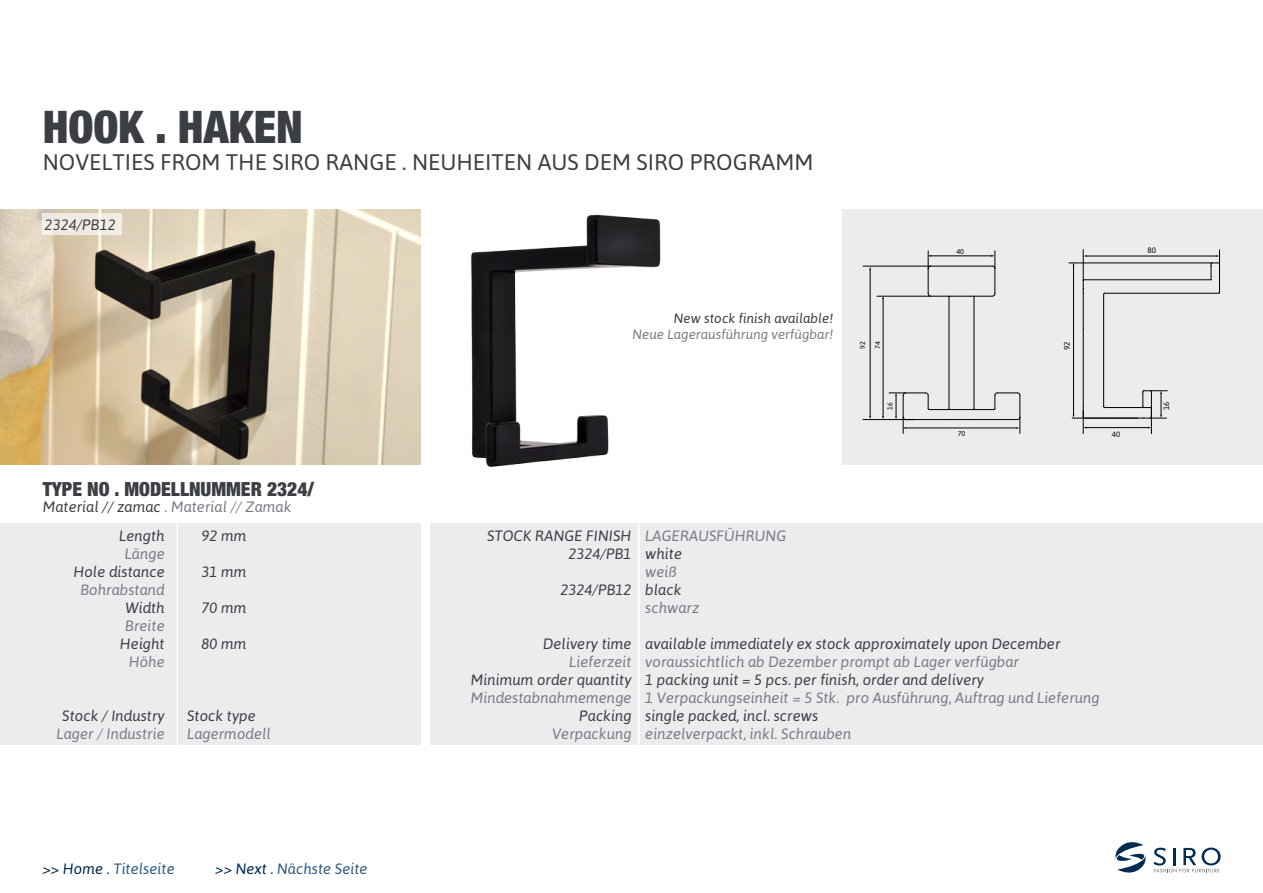
<style>
.page{position:relative;width:1263px;height:893px;background:#fff}
.page>*{position:absolute;margin:0;border:0;box-sizing:border-box;transform-origin:0 0}
.t1{font:900 condensed 45px "Helvetica Neue LTW1 G";color:#3b3f44}
.t2{font:22.5px "Asap";color:#3b3f44}
.t3{font:900 condensed 19.5px "Helvetica Neue LTW1 G";color:#3b3f44}
.t4{font:italic 15px "Asap";color:#787c83}
.t5{font:italic 15px/18px "Asap";color:#3b3f44;text-align:right}
.t6{font:italic 15px "Asap";color:#305a80}
.t7{font:italic 13.5px "Asap";color:#787c83}
.t8{font:italic 13.5px "Asap";color:#3b3f44}
.t9{font:7.95px "Asap";color:#000}
.t10{font:7.65px "Asap";color:#000}
.t11{font:7.05px/15px "Asap";color:#000}
.s1{color:#3b3f44}
.s2{color:#00294e}
</style>
<div class="page">
<svg style="left:1153px;top:848px;width:68px;height:24px"></svg>
<svg style="left:1115px;top:842px;width:31px;height:31px"></svg>
<img style="left:0;top:210px;width:421px;height:255px">
<div style="left:842px;top:210px;width:421px;height:255px;background:#ebecee"></div>
<hr style="left:863px;top:266px;width:68px;height:1px;background:#000">
<hr style="left:863px;top:419px;width:51px;height:1px;background:#000">
<hr style="left:877px;top:296px;width:54px;height:1px;background:#000">
<hr style="left:974px;top:297px;width:1px;height:112px;background:#000">
<hr style="left:949px;top:297px;width:1px;height:112px;background:#000">
<hr style="left:883px;top:298px;width:1px;height:119px;background:#000">
<svg style="left:882px;top:392px;width:139px;height:41px"></svg>
<hr style="left:870px;top:269px;width:1px;height:147px;background:#000">
<svg style="left:927px;top:251px;width:69px;height:46px"></svg>
<hr style="left:1069px;top:263px;width:143px;height:1px;background:#000">
<hr style="left:1072px;top:418px;width:66px;height:1px;background:#000">
<hr style="left:1104px;top:407px;width:38px;height:1px;background:#000">
<hr style="left:1083px;top:418px;width:59px;height:1px;background:#000">
<hr style="left:1083px;top:329px;width:1px;height:77px;background:#000">
<hr style="left:1103px;top:294px;width:1px;height:113px;background:#000">
<hr style="left:1083px;top:293px;width:1px;height:36px;background:#000">
<svg style="left:1082px;top:250px;width:138px;height:45px"></svg>
<hr style="left:1073px;top:265px;width:1px;height:150px;background:#000">
<hr style="left:1086px;top:427px;width:63px;height:1px;background:#000">
<svg style="left:1083px;top:406px;width:3px;height:28px"></svg>
<svg style="left:1142px;top:390px;width:25px;height:44px"></svg>
<div style="left:0;top:523px;width:421px;height:221px;background:#ebecee"></div>
<div style="left:430px;top:523px;width:832px;height:221px;background:#ebecee"></div>
<img style="left:471px;top:214px;width:190px;height:253px">
<div style="left:43px;top:213px;width:79px;height:21px;background:#f0ebe2"></div>
<hr style="left:176px;top:519px;width:2px;height:308px;background:#fff">
<hr style="left:638px;top:513px;width:1px;height:315px;background:#fff">
<h1 class="t1" style="left:43px;top:100px;width:262px">HOOK . HAKEN</h1>
<h2 class="t2" style="left:43px;top:149px;width:772px">NOVELTIES FROM THE SIRO RANGE . NEUHEITEN AUS DEM SIRO PROGRAMM</h2>
<p class="t5" style="left:45px;top:215px;width:73px">2324/PB12</p>
<h3 class="t3" style="left:43px;top:477px;width:273px">TYPE NO . MODELLNUMMER 2324/</h3>
<p class="t4" style="left:43px;top:498px;width:250px"><span class="s1">Material // zamac</span> . Material // Zamak</p>
<p class="t5" style="left:119px;top:527px;width:47px">Length</p>
<p class="t4" style="left:125px;top:545px;width:42px">Länge</p>
<p class="t5" style="left:73px;top:563px;width:93px">Hole distance</p>
<p class="t4" style="left:80px;top:581px;width:86px">Bohrabstand</p>
<p class="t5" style="left:125px;top:599px;width:41px">Width</p>
<p class="t4" style="left:125px;top:617px;width:41px">Breite</p>
<p class="t5" style="left:120px;top:635px;width:46px">Height</p>
<p class="t4" style="left:129px;top:653px;width:38px">Höhe</p>
<p class="t5" style="left:62px;top:707px;width:104px">Stock / Industry</p>
<p class="t4" style="left:57px;top:725px;width:110px">Lager / Industrie</p>
<p class="t5" style="left:201px;top:527px;width:47px">92 mm</p>
<p class="t5" style="left:201px;top:563px;width:47px">31 mm</p>
<p class="t5" style="left:201px;top:599px;width:47px">70 mm</p>
<p class="t5" style="left:201px;top:635px;width:47px">80 mm</p>
<p class="t5" style="left:187px;top:707px;width:70px">Stock type</p>
<p class="t4" style="left:187px;top:725px;width:85px">Lagermodell</p>
<p class="t6" style="left:43px;top:860px;width:134px"><span class="s2">&gt;&gt; Home .</span> Titelseite</p>
<p class="t6" style="left:215px;top:860px;width:154px"><span class="s2">&gt;&gt; Next .</span> Nächste Seite</p>
<p class="t8" style="left:674px;top:310px;width:161px">New stock finish available!</p>
<p class="t7" style="left:632px;top:326px;width:203px">Neue Lagerausführung verfügbar!</p>
<p class="t11" style="left:855px;top:349px;width:9px;rotate:-90deg">92<br>74</p>
<p class="t11" style="left:882px;top:410px;width:9px;rotate:-90deg">16</p>
<p class="t11" style="left:956px;top:243px;width:9px">40</p>
<p class="t9" style="left:1147px;top:246px;width:10px">80</p>
<p class="t11" style="left:958px;top:426px;width:9px">70</p>
<p class="t9" style="left:1062px;top:350px;width:10px;rotate:-90deg">92</p>
<p class="t10" style="left:1112px;top:429px;width:10px">40</p>
<p class="t9" style="left:1162px;top:410px;width:10px;rotate:-90deg">16</p>
<p class="t5" style="left:487px;top:527px;width:146px">STOCK RANGE FINISH<br>2324/PB1</p>
<p class="t5" style="left:560px;top:581px;width:73px">2324/PB12</p>
<p class="t5" style="left:543px;top:635px;width:90px">Delivery time</p>
<p class="t4" style="left:569px;top:653px;width:64px">Lieferzeit</p>
<p class="t5" style="left:471px;top:671px;width:162px">Minimum order quantity</p>
<p class="t4" style="left:471px;top:689px;width:162px">Mindestabnahmemenge</p>
<p class="t5" style="left:579px;top:707px;width:54px">Packing</p>
<p class="t4" style="left:552px;top:725px;width:81px">Verpackung</p>
<p class="t4" style="left:645px;top:527px;width:143px">LAGERAUSFÜHRUNG</p>
<p class="t5" style="left:645px;top:545px;width:38px">white</p>
<p class="t4" style="left:645px;top:563px;width:33px">weiß</p>
<p class="t5" style="left:645px;top:581px;width:38px">black</p>
<p class="t4" style="left:645px;top:599px;width:56px">schwarz</p>
<p class="t5" style="left:645px;top:635px;width:417px">available immediately ex stock approximately upon December</p>
<p class="t4" style="left:645px;top:653px;width:375px">voraussichtlich ab Dezember prompt ab Lager verfügbar</p>
<p class="t5" style="left:645px;top:671px;width:340px">1 packing unit = 5 pcs. per finish, order and delivery</p>
<p class="t4" style="left:645px;top:689px;width:456px">1 Verpackungseinheit = 5 Stk. pro Ausführung, Auftrag und Lieferung</p>
<p class="t5" style="left:645px;top:707px;width:174px">single packed, incl. screws</p>
<p class="t4" style="left:645px;top:725px;width:208px">einzelverpackt, inkl. Schrauben</p>
</div>
